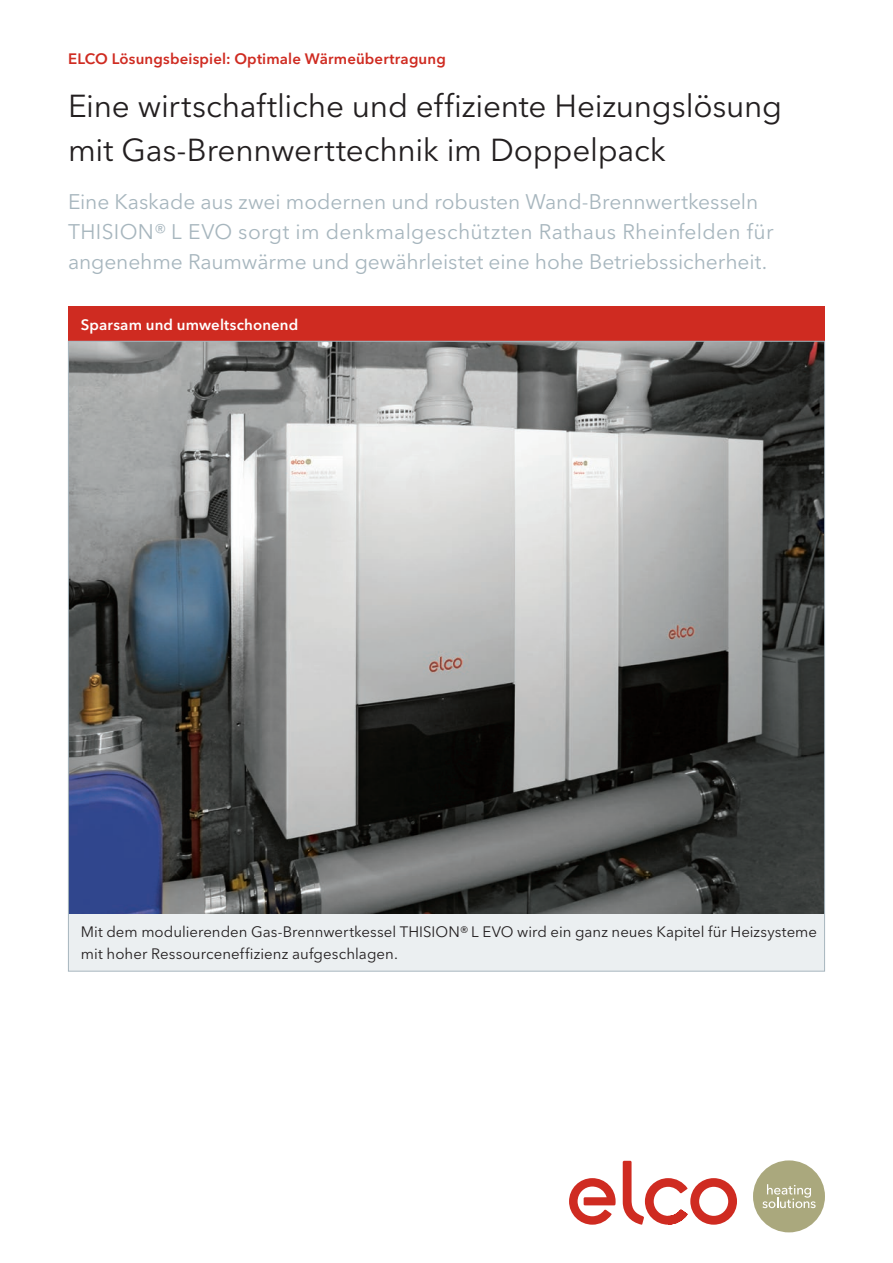
<style>
.page{position:relative;width:893px;height:1263px;background:#fff}
.page>*{position:absolute;margin:0;border:0;box-sizing:border-box;transform-origin:0 0}
.elco_titel{font:31.5px/43.2px "Avenir Next LT Pro";letter-spacing:-.005em;color:#231f20}
.elco_lead{font:21px/30px "Avenir Next LT Pro";letter-spacing:-.005em;color:#a7b6be}
.elco_copy{font:15px/22.5px "Avenir Next LT Pro";letter-spacing:.005em;color:#231f20}
.elco_untertitel{font:600 15px "Avenir Next LT Pro";letter-spacing:.01em;color:#cf2b21}
.elco_untertitel_neg{font:600 15px "Avenir Next LT Pro";letter-spacing:.01em;color:#fff}
</style>
<div class="page">
<div style="left:753px;top:1160px;width:72px;height:72px;background:#aaa87d;border-radius:50%"></div>
<svg style="left:762px;top:1184px;width:54px;height:24px"></svg>
<svg style="left:569px;top:1161px;width:168px;height:64px"></svg>
<img style="left:70px;top:343px;width:753px;height:571px">
<div style="left:68px;top:307px;width:757px;height:34px;background:#cf2b21"></div>
<div style="left:68px;top:914px;width:757px;height:57px;background:#ebeff1"></div>
<p class="elco_untertitel" style="left:68px;top:50px;width:379px">ELCO Lösungsbeispiel: Optimale Wärmeübertragung</p>
<p class="elco_titel" style="left:68px;top:85px;width:716px">Eine wirtschaftliche und effiziente Heizungslösung mit Gas-Brennwerttechnik im Doppelpack</p>
<p class="elco_lead" style="left:68px;top:187px;width:707px">Eine Kaskade aus zwei modernen und robusten Wand-Brennwertkesseln<br>THISION® L EVO sorgt im denkmalgeschützten Rathaus Rheinfelden für angenehme Raumwärme und gewährleistet eine hohe Betriebssicherheit.</p>
<p class="elco_untertitel_neg" style="left:81px;top:315px;width:219px">Sparsam und umweltschonend</p>
<p class="elco_copy" style="left:81px;top:920px;width:738px">Mit dem modulierenden Gas-Brennwertkessel THISION® L EVO wird ein ganz neues Kapitel für Heizsysteme mit hoher Ressourceneffizienz aufgeschlagen.</p>
</div>
